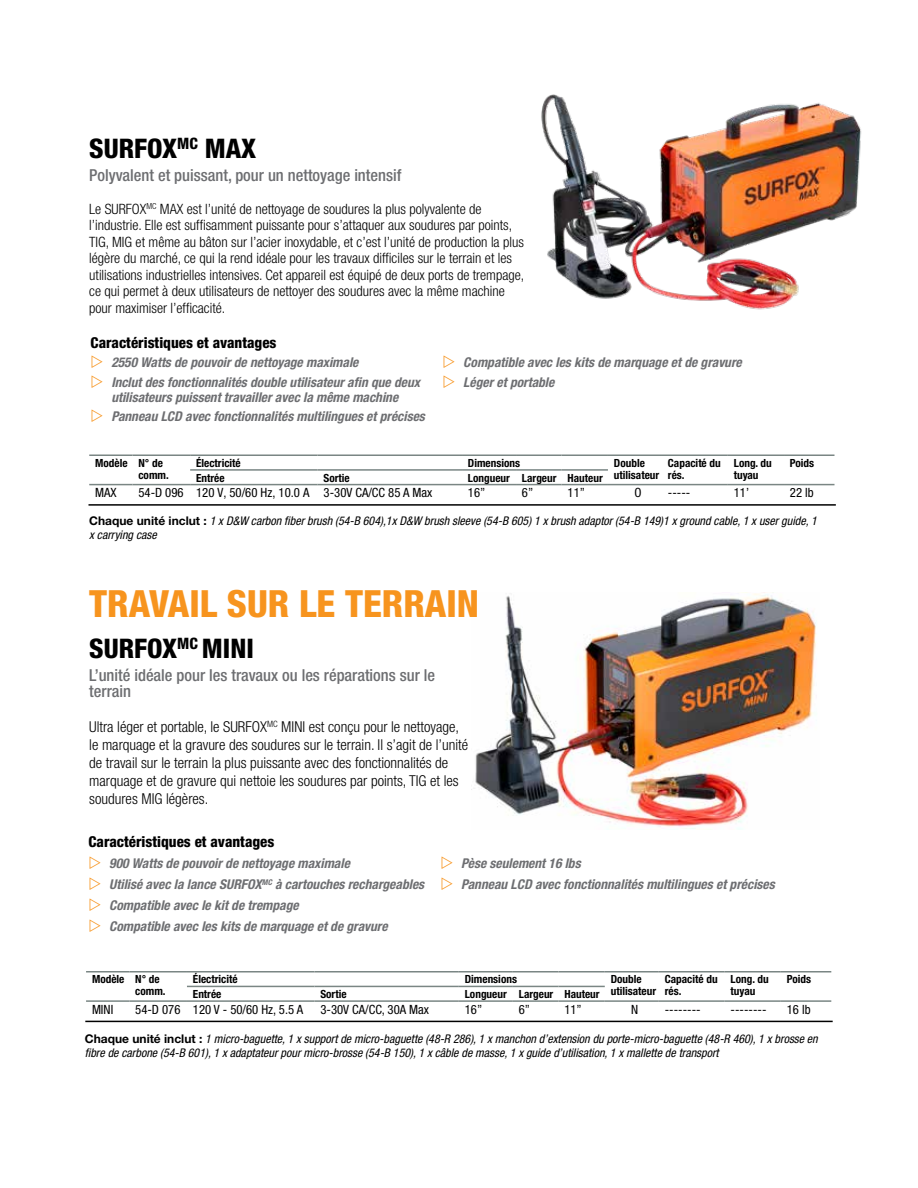
<style>
.page{position:relative;width:918px;height:1188px;background:#fff}
.page>*{position:absolute;margin:0;border:0;box-sizing:border-box;transform-origin:0 0}
.t1{font:800 condensed 37.5px "Helvetica Neue LT Std";color:#f7941e}
.t2{font:800 condensed 27px "Helvetica Neue LT Std";color:#000}
.t3{font:500 condensed 16.5px/16.5px "Helvetica Neue LT Std";color:#6d6e71}
.t4{font:300 condensed 15px/18px "Helvetica Neue LT Std";color:#000}
.t5{font:800 condensed 15px "Helvetica Neue LT Std";color:#000}
.t6{font:300 condensed 14.25px/16.5px "Helvetica Neue LT Std";color:#000}
.t7{font:italic 700 condensed 13.5px/21px "Helvetica Neue LT Std";color:#6d6e71}
.t8{font:condensed 12.75px "Helvetica Neue LT Std";color:#000}
.t9{font:italic condensed 12px/13.5px "Helvetica Neue LT Std";color:#000}
.t10{font:700 condensed 11.25px/12px "Helvetica Neue LT Std";color:#000}
.s1{font-weight:700;font-style:normal;font-stretch:normal}
</style>
<div class="page">
<img style="left:471px;top:593px;width:346px;height:237px">
<hr style="left:86px;top:1000px;width:43px;height:2px;background:#7a8684">
<hr style="left:129px;top:1000px;width:58px;height:2px;background:#7a8684">
<hr style="left:605px;top:1000px;width:54px;height:2px;background:#7a8684">
<hr style="left:659px;top:1000px;width:66px;height:2px;background:#7a8684">
<hr style="left:725px;top:1000px;width:56px;height:2px;background:#7a8684">
<hr style="left:781px;top:1000px;width:50px;height:2px;background:#7a8684">
<hr style="left:86px;top:971px;width:43px;height:2px;background:#7a8684">
<hr style="left:129px;top:971px;width:58px;height:2px;background:#7a8684">
<hr style="left:187px;top:971px;width:127px;height:2px;background:#7a8684">
<hr style="left:314px;top:971px;width:145px;height:2px;background:#7a8684">
<hr style="left:459px;top:971px;width:54px;height:2px;background:#7a8684">
<hr style="left:513px;top:971px;width:45px;height:2px;background:#7a8684">
<hr style="left:558px;top:971px;width:47px;height:2px;background:#7a8684">
<hr style="left:605px;top:971px;width:54px;height:2px;background:#7a8684">
<hr style="left:659px;top:971px;width:66px;height:2px;background:#7a8684">
<hr style="left:725px;top:971px;width:56px;height:2px;background:#7a8684">
<hr style="left:781px;top:971px;width:50px;height:2px;background:#7a8684">
<hr style="left:187px;top:986px;width:127px;height:1px;background:#7a8684">
<hr style="left:314px;top:986px;width:145px;height:1px;background:#7a8684">
<hr style="left:459px;top:986px;width:54px;height:1px;background:#7a8684">
<hr style="left:513px;top:986px;width:45px;height:1px;background:#7a8684">
<hr style="left:558px;top:986px;width:47px;height:1px;background:#7a8684">
<hr style="left:187px;top:1000px;width:127px;height:2px;background:#7a8684">
<hr style="left:314px;top:1000px;width:145px;height:2px;background:#7a8684">
<hr style="left:459px;top:1000px;width:54px;height:2px;background:#7a8684">
<hr style="left:513px;top:1000px;width:45px;height:2px;background:#7a8684">
<hr style="left:558px;top:1000px;width:47px;height:2px;background:#7a8684">
<hr style="left:85px;top:1021px;width:748px;height:1px;background:#000">
<hr style="left:89px;top:484px;width:44px;height:1px;background:#7a8684">
<hr style="left:133px;top:484px;width:57px;height:1px;background:#7a8684">
<hr style="left:608px;top:484px;width:54px;height:1px;background:#7a8684">
<hr style="left:662px;top:484px;width:66px;height:1px;background:#7a8684">
<hr style="left:728px;top:484px;width:56px;height:1px;background:#7a8684">
<hr style="left:784px;top:484px;width:51px;height:1px;background:#7a8684">
<hr style="left:89px;top:454px;width:44px;height:2px;background:#7a8684">
<hr style="left:133px;top:454px;width:57px;height:2px;background:#7a8684">
<hr style="left:190px;top:454px;width:128px;height:2px;background:#7a8684">
<hr style="left:318px;top:454px;width:144px;height:2px;background:#7a8684">
<hr style="left:462px;top:454px;width:54px;height:2px;background:#7a8684">
<hr style="left:516px;top:454px;width:46px;height:2px;background:#7a8684">
<hr style="left:562px;top:454px;width:46px;height:2px;background:#7a8684">
<hr style="left:608px;top:454px;width:54px;height:2px;background:#7a8684">
<hr style="left:662px;top:454px;width:66px;height:2px;background:#7a8684">
<hr style="left:728px;top:454px;width:56px;height:2px;background:#7a8684">
<hr style="left:784px;top:454px;width:51px;height:2px;background:#7a8684">
<hr style="left:190px;top:469px;width:128px;height:2px;background:#7a8684">
<hr style="left:318px;top:469px;width:144px;height:2px;background:#7a8684">
<hr style="left:462px;top:469px;width:54px;height:2px;background:#7a8684">
<hr style="left:516px;top:469px;width:46px;height:2px;background:#7a8684">
<hr style="left:562px;top:469px;width:46px;height:2px;background:#7a8684">
<hr style="left:190px;top:484px;width:128px;height:1px;background:#7a8684">
<hr style="left:318px;top:484px;width:144px;height:1px;background:#7a8684">
<hr style="left:462px;top:484px;width:54px;height:1px;background:#7a8684">
<hr style="left:516px;top:484px;width:46px;height:1px;background:#7a8684">
<hr style="left:562px;top:484px;width:46px;height:1px;background:#7a8684">
<hr style="left:88px;top:504px;width:748px;height:2px;background:#000">
<img style="left:541px;top:94px;width:321px;height:216px">
<h2 class="t2" style="left:89px;top:132px;width:169px">SURFOX<sup>MC</sup> MAX</h2>
<p class="t3" style="left:89px;top:166px;width:314px">Polyvalent et puissant, pour un nettoyage intensif</p>
<p class="t6" style="left:89px;top:200px;width:437px">Le SURFOX<sup>MC</sup> MAX est l’unité de nettoyage de soudures la plus polyvalente de l’industrie. Elle est suffisamment puissante pour s’attaquer aux soudures par points, TIG, MIG et même au bâton sur l’acier inoxydable, et c’est l’unité de production la plus légère du marché, ce qui la rend idéale pour les travaux difficiles sur le terrain et les utilisations industrielles intensives. Cet appareil est équipé de deux ports de trempage, ce qui permet à deux utilisateurs de nettoyer des soudures avec la même machine pour maximiser l’efficacité.</p>
<p class="t5" style="left:91px;top:333px;width:187px">Caractéristiques et avantages</p>
<p class="t7" style="left:111px;top:353px;width:310px;line-height:19.5px">2550 Watts de pouvoir de nettoyage maximale<br>Inclut des fonctionnalités double utilisateur afin que deux</p>
<p class="t7" style="left:111px;top:387px;width:315px;line-height:19.5px">utilisateurs puissent travailler avec la même machine<br>Panneau LCD avec fonctionnalités multilingues et précises</p>
<p class="t7" style="left:463px;top:353px;width:280px;line-height:19.5px">Compatible avec les kits de marquage et de gravure<br>Léger et portable</p>
<p class="t10" style="left:138px;top:457px;width:32px;text-indent:-43px">Modèle N° de comm.</p>
<p class="t10" style="left:196px;top:457px;width:46px">Électricité</p>
<p class="t10" style="left:468px;top:457px;width:54px">Dimensions</p>
<p class="t10" style="left:614px;top:457px;width:47px">Double utilisateur</p>
<p class="t10" style="left:668px;top:457px;width:54px">Capacité du rés.</p>
<p class="t10" style="left:734px;top:457px;width:40px">Long. du tuyau</p>
<p class="t10" style="left:790px;top:457px;width:26px">Poids</p>
<p class="t10" style="left:196px;top:471px;width:30px">Entrée</p>
<p class="t10" style="left:324px;top:471px;width:28px">Sortie</p>
<p class="t10" style="left:468px;top:471px;width:136px">Longueur Largeur Hauteur</p>
<p class="t8" style="left:95px;top:486px;width:23px">MAX</p>
<p class="t8" style="left:138px;top:486px;width:295px">54-D 096 120 V, 50/60 Hz, 10.0 A 3-30V CA/CC 85 A Max</p>
<p class="t8" style="left:468px;top:486px;width:19px">16”</p>
<p class="t8" style="left:522px;top:486px;width:13px">6”</p>
<p class="t8" style="left:568px;top:486px;width:19px">11”</p>
<p class="t8" style="left:634px;top:486px;width:9px">O</p>
<p class="t8" style="left:668px;top:486px;width:24px">-----</p>
<p class="t8" style="left:734px;top:486px;width:17px">11’</p>
<p class="t8" style="left:790px;top:486px;width:25px">22 lb</p>
<p class="t9" style="left:89px;top:514px;width:729px"><span class="s1">Chaque unité inclut :</span> 1 x D&amp;W carbon fiber brush (54-B 604),1x D&amp;W brush sleeve (54-B 605) 1 x brush adaptor (54-B 149)1 x ground cable, 1 x user guide, 1 x carrying case</p>
<h1 class="t1" style="left:89px;top:580px;width:391px">TRAVAIL SUR LE TERRAIN</h1>
<h2 class="t2" style="left:89px;top:632px;width:166px">SURFOX<sup>MC</sup> MINI</h2>
<p class="t3" style="left:89px;top:666px;width:348px">L’unité idéale pour les travaux ou les réparations sur le terrain</p>
<p class="t4" style="left:89px;top:717px;width:381px">Ultra léger et portable, le SURFOX<sup>MC</sup> MINI est conçu pour le nettoyage, le marquage et la gravure des soudures sur le terrain. Il s’agit de l’unité de travail sur le terrain la plus puissante avec des fonctionnalités de marquage et de gravure qui nettoie les soudures par points, TIG et les soudures MIG légères.</p>
<p class="t5" style="left:89px;top:833px;width:187px">Caractéristiques et avantages</p>
<p class="t7" style="left:109px;top:853px;width:317px">900 Watts de pouvoir de nettoyage maximale<br>Utilisé avec la lance SURFOX<sup>MC</sup> à cartouches rechargeables Compatible avec le kit de trempage<br>Compatible avec les kits de marquage et de gravure</p>
<p class="t7" style="left:461px;top:853px;width:315px">Pèse seulement 16 lbs<br>Panneau LCD avec fonctionnalités multilingues et précises</p>
<p class="t10" style="left:135px;top:973px;width:32px;text-indent:-43px">Modèle N° de comm.</p>
<p class="t10" style="left:193px;top:973px;width:46px">Électricité</p>
<p class="t10" style="left:465px;top:973px;width:54px">Dimensions</p>
<p class="t10" style="left:611px;top:973px;width:47px">Double utilisateur</p>
<p class="t10" style="left:665px;top:973px;width:54px">Capacité du rés.</p>
<p class="t10" style="left:731px;top:973px;width:40px">Long. du tuyau</p>
<p class="t10" style="left:787px;top:973px;width:26px">Poids</p>
<p class="t10" style="left:193px;top:988px;width:30px">Entrée</p>
<p class="t10" style="left:320px;top:988px;width:28px">Sortie</p>
<p class="t10" style="left:465px;top:988px;width:136px">Longueur Largeur Hauteur</p>
<p class="t8" style="left:92px;top:1002px;width:23px">MINI</p>
<p class="t8" style="left:135px;top:1002px;width:169px">54-D 076 120 V - 50/60 Hz, 5.5 A</p>
<p class="t8" style="left:320px;top:1002px;width:110px">3-30V CA/CC, 30A Max</p>
<p class="t8" style="left:465px;top:1002px;width:19px">16”</p>
<p class="t8" style="left:519px;top:1002px;width:13px">6”</p>
<p class="t8" style="left:564px;top:1002px;width:19px">11”</p>
<p class="t8" style="left:631px;top:1002px;width:9px">N</p>
<p class="t8" style="left:665px;top:1002px;width:37px">--------</p>
<p class="t8" style="left:731px;top:1002px;width:37px">--------</p>
<p class="t8" style="left:787px;top:1002px;width:25px">16 lb</p>
<p class="t9" style="left:85px;top:1033px;width:734px"><span class="s1">Chaque unité inclut :</span> 1 micro-baguette, 1 x support de micro-baguette (48-R 286), 1 x manchon d’extension du porte-micro-baguette (48-R 460), 1 x brosse en fibre de carbone (54-B 601), 1 x adaptateur pour micro-brosse (54-B 150), 1 x câble de masse, 1 x guide d’utilisation, 1 x mallette de transport</p>
</div>
